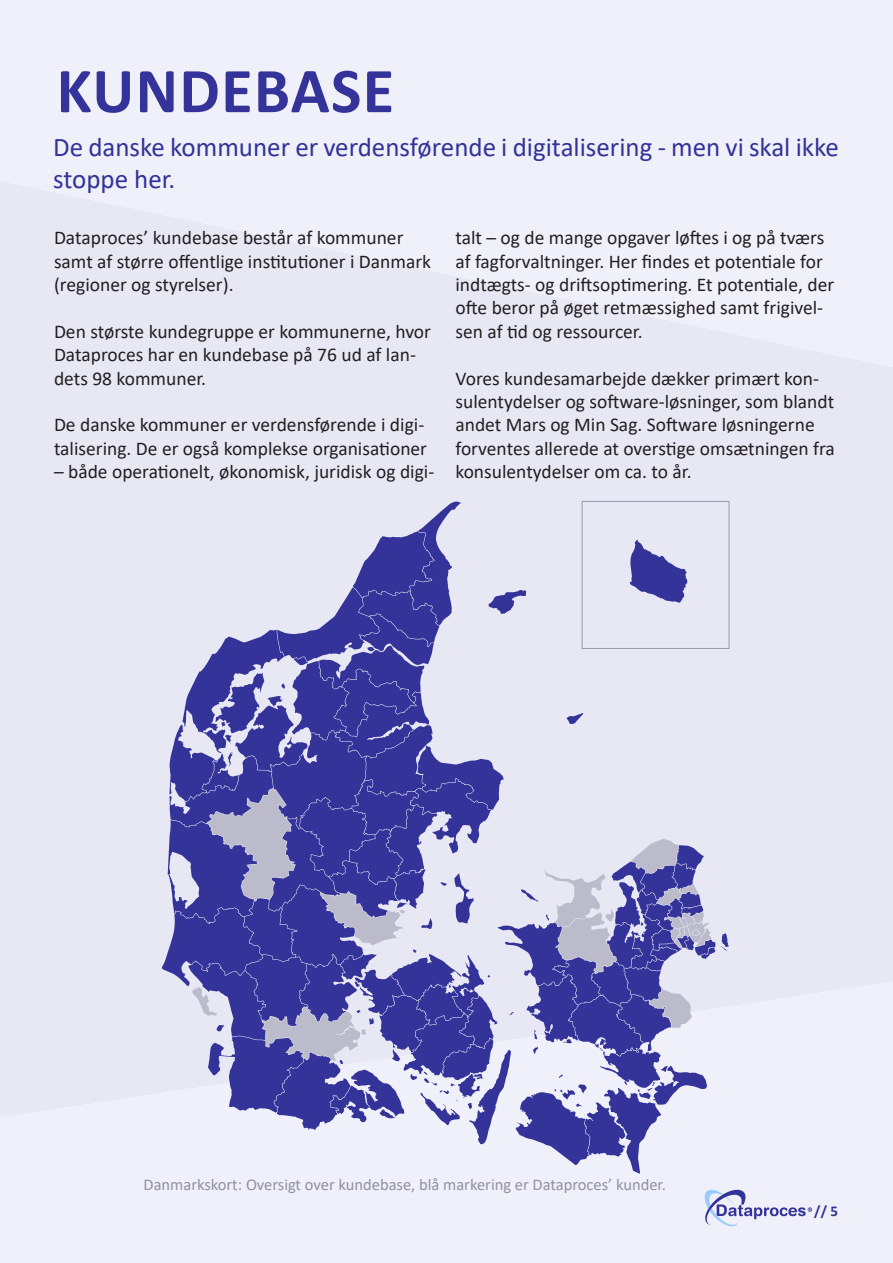
<style>
.page{position:relative;width:893px;height:1263px;background:#fff}
.page>*{position:absolute;margin:0;border:0;box-sizing:border-box;transform-origin:0 0}
.Hvid_overskrift_1{font:700 64.5px "Calibri";letter-spacing:.02em;color:#339}
.Mørk_blå_overskrift{font:27px/32.4px "Calibri";color:#339}
.t1{font:19.5px/23.4px "Calibri";color:#231f20}
.t2{font:16.5px "Calibri";color:#8f92a3}
.Mørk_blå_overskrift-2{font:700 15px "Calibri";color:#339}
</style>
<div class="page">
<div style="left:0;top:367px;width:893px;height:614px;background:#e8e8f5"></div>
<div style="left:0;top:0;width:893px;height:367px;background:#f0f0fa"></div>
<div style="left:0;top:981px;width:893px;height:282px;background:#f0f0fa"></div>
<svg style="left:705px;top:1190px;width:107px;height:36px"></svg>
<svg style="left:162px;top:501px;width:567px;height:673px;background:#a6a6d2"></svg>
<p class="Hvid_overskrift_1" style="left:57px;top:45px;width:339px">KUNDEBASE</p>
<p class="Mørk_blå_overskrift" style="left:53px;top:130px;width:787px">De danske kommuner er verdensførende i digitalisering - men vi skal ikke stoppe her.</p>
<p class="t1" style="left:54px;top:226px;width:379px">Dataproces’ kundebase består af kommuner samt af større offentlige institutioner i Danmark (regioner og styrelser).</p>
<p class="t1" style="left:54px;top:319px;width:379px">Den største kundegruppe er kommunerne, hvor<br>Dataproces har en kundebase på 76 ud af lan&shy;dets 98 kommuner.</p>
<p class="t1" style="left:54px;top:413px;width:375px">De danske kommuner er verdensførende i digi&shy;talisering. De er også komplekse organisationer</p>
<p class="t1" style="left:54px;top:460px;width:382px">– både operationelt, økonomisk, juridisk og digi-</p>
<p class="t1" style="left:455px;top:226px;width:380px">talt – og de mange opgaver løftes i og på tværs af fagforvaltninger. Her findes et potentiale for indtægts- og driftsoptimering. Et potentiale, der ofte beror på øget retmæssighed samt frigivel&shy;sen af tid og ressourcer.</p>
<p class="t1" style="left:455px;top:366px;width:381px">Vores kundesamarbejde dækker primært kon&shy;sulentydelser og software-løsninger, som blandt andet Mars og Min Sag. Software løsningerne forventes allerede at overstige omsætningen fra konsulentydelser om ca. to år.</p>
<p class="t2" style="left:144px;top:1173px;width:524px">Danmarkskort: Oversigt over kundebase, blå markering er Dataproces’ kunder.</p>
<p class="Mørk_blå_overskrift-2" style="left:814px;top:1201px;width:25px">// 5</p>
</div>
